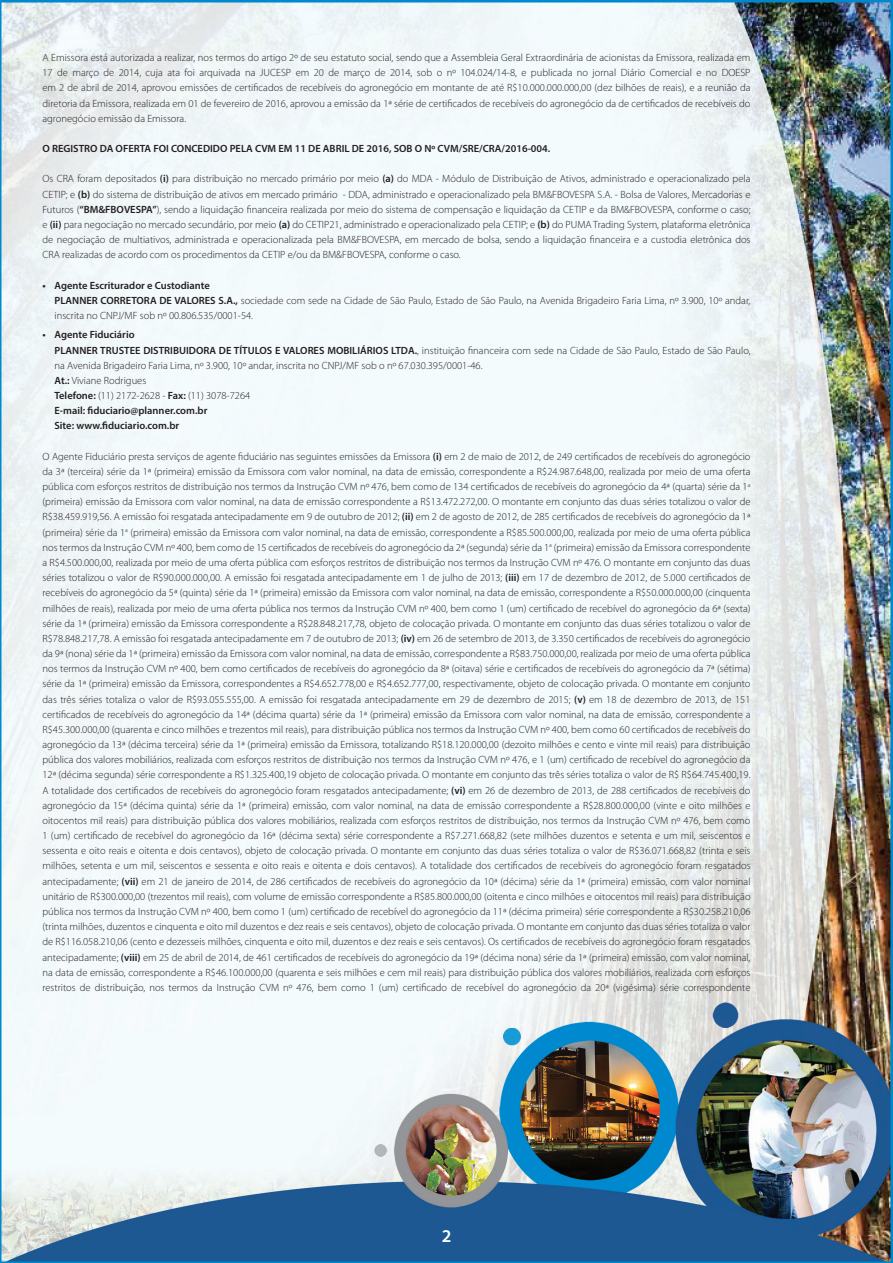
<style>
.page{position:relative;width:893px;height:1263px;background:#fff}
.page>*{position:absolute;margin:0;border:0;box-sizing:border-box;transform-origin:0 0}
.t1{font:600 18px "Myriad Pro";color:#fff}
.t2{font:300 10.5px/15.1px "Myriad Pro";color:#231f20;text-align:justify}
.t3{font:600 10.5px "Myriad Pro";color:#231f20}
.s1{font-weight:600}
</style>
<div class="page">
<img style="left:0;top:0;width:893px;height:1263px">
<p class="t2" style="left:43px;top:50px;width:710px">A Emissora está autorizada a realizar, nos termos do artigo 2º de seu estatuto social, sendo que a Assembleia Geral Extraordinária de acionistas da Emissora, realizada em 17 de março de 2014, cuja ata foi arquivada na JUCESP em 20 de março de 2014, sob o nº 104.024/14-8, e publicada no jornal Diário Comercial e no DOESP em 2 de abril de 2014, aprovou emissões de certificados de recebíveis do agronegócio em montante de até R$10.000.000.000,00 (dez bilhões de reais), e a reunião da diretoria da Emissora, realizada em 01 de fevereiro de 2016, aprovou a emissão da 1ª série de certificados de recebíveis do agronegócio da de certificados de recebíveis do agronegócio emissão da Emissora.</p>
<p class="t3" style="left:43px;top:142px;width:509px">O REGISTRO DA OFERTA FOI CONCEDIDO PELA CVM EM 11 DE ABRIL DE 2016, SOB O Nº CVM/SRE/CRA/2016-004.</p>
<p class="t2" style="left:43px;top:172px;width:709px">Os CRA foram depositados <span class="s1">(i)</span> para distribuição no mercado primário por meio <span class="s1">(a)</span> do MDA - Módulo de Distribuição de Ativos, administrado e operacionalizado pela CETIP; e <span class="s1">(b)</span> do sistema de distribuição de ativos em mercado primário - DDA, administrado e operacionalizado pela BM&amp;FBOVESPA S.A. - Bolsa de Valores, Mercadorias e Futuros (<span class="s1">“BM&amp;FBOVESPA”</span>), sendo a liquidação financeira realizada por meio do sistema de compensação e liquidação da CETIP e da BM&amp;FBOVESPA, conforme o caso; e <span class="s1">(ii)</span> para negociação no mercado secundário, por meio <span class="s1">(a)</span> do CETIP21, administrado e operacionalizado pela CETIP; e <span class="s1">(b)</span> do PUMA Trading System, plataforma eletrônica de negociação de multiativos, administrada e operacionalizada pela BM&amp;FBOVESPA, em mercado de bolsa, sendo a liquidação financeira e a custodia eletrônica dos CRA realizadas de acordo com os procedimentos da CETIP e/ou da BM&amp;FBOVESPA, conforme o caso.</p>
<p class="t2" style="left:55px;top:278px;width:697px;text-align:left;text-indent:-12px"><span class="s1">• Agente Escriturador e Custodiante<br>PLANNER CORRETORA DE VALORES S.A.,</span> sociedade com sede na Cidade de São Paulo, Estado de São Paulo, na Avenida Brigadeiro Faria Lima, nº 3.900, 10º andar, inscrita no CNPJ/MF sob nº 00.806.535/0001-54.</p>
<p class="t2" style="left:55px;top:327px;width:697px;text-align:left;text-indent:-12px"><span class="s1">• Agente Fiduciário<br>PLANNER TRUSTEE DISTRIBUIDORA DE TÍTULOS E VALORES MOBILIÁRIOS LTDA.</span>, instituição financeira com sede na Cidade de São Paulo, Estado de São Paulo, na Avenida Brigadeiro Faria Lima, nº 3.900, 10º andar, inscrita no CNPJ/MF sob o nº 67.030.395/0001‑46.<br><span class="s1">At.:</span> Viviane Rodrigues<br><span class="s1">Telefone:</span> (11) 2172-2628 - <span class="s1">Fax:</span> (11) 3078-7264<br><span class="s1">E-mail: fiduciario@planner.com.br<br>Site: www.fiduciario.com.br</span></p>
<p class="t2" style="left:43px;top:449px;width:710px">O Agente Fiduciário presta serviços de agente fiduciário nas seguintes emissões da Emissora <span class="s1">(i)</span> em 2 de maio de 2012, de 249 certificados de recebíveis do agronegócio da 3ª (terceira) série da 1ª (primeira) emissão da Emissora com valor nominal, na data de emissão, correspondente a R$24.987.648,00, realizada por meio de uma oferta pública com esforços restritos de distribuição nos termos da Instrução CVM nº 476, bem como de 134 certificados de recebíveis do agronegócio da 4ª (quarta) série da 1<sup>a </sup>(primeira) emissão da Emissora com valor nominal, na data de emissão correspondente a R$13.472.272,00. O montante em conjunto das duas séries totalizou o valor de R$38.459.919,56. A emissão foi resgatada antecipadamente em 9 de outubro de 2012; <span class="s1">(ii)</span> em 2 de agosto de 2012, de 285 certificados de recebíveis do agronegócio da 1ª (primeira) série da 1<sup>a</sup> (primeira) emissão da Emissora com valor nominal, na data de emissão, correspondente a R$85.500.000,00, realizada por meio de uma oferta pública nos termos da Instrução CVM nº 400, bem como de 15 certificados de recebíveis do agronegócio da 2ª (segunda) série da 1<sup>a</sup> (primeira) emissão da Emissora correspondente a R$4.500.000,00, realizada por meio de uma oferta pública com esforços restritos de distribuição nos termos da Instrução CVM nº 476. O montante em conjunto das duas séries totalizou o valor de R$90.000.000,00. A emissão foi resgatada antecipadamente em 1 de julho de 2013; <span class="s1">(iii)</span> em 17 de dezembro de 2012, de 5.000 certificados de recebíveis do agronegócio da 5ª (quinta) série da 1ª (primeira) emissão da Emissora com valor nominal, na data de emissão, correspondente a R$50.000.000,00 (cinquenta milhões de reais), realizada por meio de uma oferta pública nos termos da Instrução CVM nº 400, bem como 1 (um) certificado de recebível do agronegócio da 6ª (sexta) série da 1ª (primeira) emissão da Emissora correspondente a R$28.848.217,78, objeto de colocação privada. O montante em conjunto das duas séries totalizou o valor de R$78.848.217,78. A emissão foi resgatada antecipadamente em 7 de outubro de 2013; <span class="s1">(iv)</span> em 26 de setembro de 2013, de 3.350 certificados de recebíveis do agronegócio da 9ª (nona) série da 1ª (primeira) emissão da Emissora com valor nominal, na data de emissão, correspondente a R$83.750.000,00, realizada por meio de uma oferta pública nos termos da Instrução CVM nº 400, bem como certificados de recebíveis do agronegócio da 8ª (oitava) série e certificados de recebíveis do agronegócio da 7ª (sétima) série da 1ª (primeira) emissão da Emissora, correspondentes a R$4.652.778,00 e R$4.652.777,00, respectivamente, objeto de colocação privada. O montante em conjunto das três séries totaliza o valor de R$93.055.555,00. A emissão foi resgatada antecipadamente em 29 de dezembro de 2015; <span class="s1">(v)</span> em 18 de dezembro de 2013, de 151 certificados de recebíveis do agronegócio da 14ª (décima quarta) série da 1ª (primeira) emissão da Emissora com valor nominal, na data de emissão, correspondente a R$45.300.000,00 (quarenta e cinco milhões e trezentos mil reais), para distribuição pública nos termos da Instrução CVM nº 400, bem como 60 certificados de recebíveis do agronegócio da 13ª (décima terceira) série da 1ª (primeira) emissão da Emissora, totalizando R$18.120.000,00 (dezoito milhões e cento e vinte mil reais) para distribuição pública dos valores mobiliários, realizada com esforços restritos de distribuição nos termos da Instrução CVM nº 476, e 1 (um) certificado de recebível do agronegócio da 12ª (décima segunda) série correspondente a R$1.325.400,19 objeto de colocação privada. O montante em conjunto das três séries totaliza o valor de R$ R$64.745.400,19.<br>A totalidade dos certificados de recebíveis do agronegócio foram resgatados antecipadamente; <span class="s1">(vi)</span> em 26 de dezembro de 2013, de 288 certificados de recebíveis do agronegócio da 15ª (décima quinta) série da 1ª (primeira) emissão, com valor nominal, na data de emissão correspondente a R$28.800.000,00 (vinte e oito milhões e oitocentos mil reais) para distribuição pública dos valores mobiliários, realizada com esforços restritos de distribuição, nos termos da Instrução CVM nº 476, bem como 1 (um) certificado de recebível do agronegócio da 16ª (décima sexta) série correspondente a R$7.271.668,82 (sete milhões duzentos e setenta e um mil, seiscentos e sessenta e oito reais e oitenta e dois centavos), objeto de colocação privada. O montante em conjunto das duas séries totaliza o valor de R$36.071.668,82 (trinta e seis milhões, setenta e um mil, seiscentos e sessenta e oito reais e oitenta e dois centavos). A totalidade dos certificados de recebíveis do agronegócio foram resgatados antecipadamente; <span class="s1">(vii)</span> em 21 de janeiro de 2014, de 286 certificados de recebíveis do agronegócio da 10ª (décima) série da 1ª (primeira) emissão, com valor nominal unitário de R$300.000,00 (trezentos mil reais), com volume de emissão correspondente a R$85.800.000,00 (oitenta e cinco milhões e oitocentos mil reais) para distribuição pública nos termos da Instrução CVM nº 400, bem como 1 (um) certificado de recebível do agronegócio da 11ª (décima primeira) série correspondente a R$30.258.210,06 (trinta milhões, duzentos e cinquenta e oito mil duzentos e dez reais e seis centavos), objeto de colocação privada. O montante em conjunto das duas séries totaliza o valor de R$116.058.210,06 (cento e dezesseis milhões, cinquenta e oito mil, duzentos e dez reais e seis centavos). Os certificados de recebíveis do agronegócio foram resgatados antecipadamente; <span class="s1">(viii)</span> em 25 de abril de 2014, de 461 certificados de recebíveis do agronegócio da 19ª (décima nona) série da 1ª (primeira) emissão, com valor nominal, na data de emissão, correspondente a R$46.100.000,00 (quarenta e seis milhões e cem mil reais) para distribuição pública dos valores mobiliários, realizada com esforços restritos de distribuição, nos termos da Instrução CVM nº 476, bem como 1 (um) certificado de recebível do agronegócio da 20ª (vigésima) série correspondente</p>
<h1 class="t1" style="left:442px;top:1224px;width:11px">2</h1>
</div>
